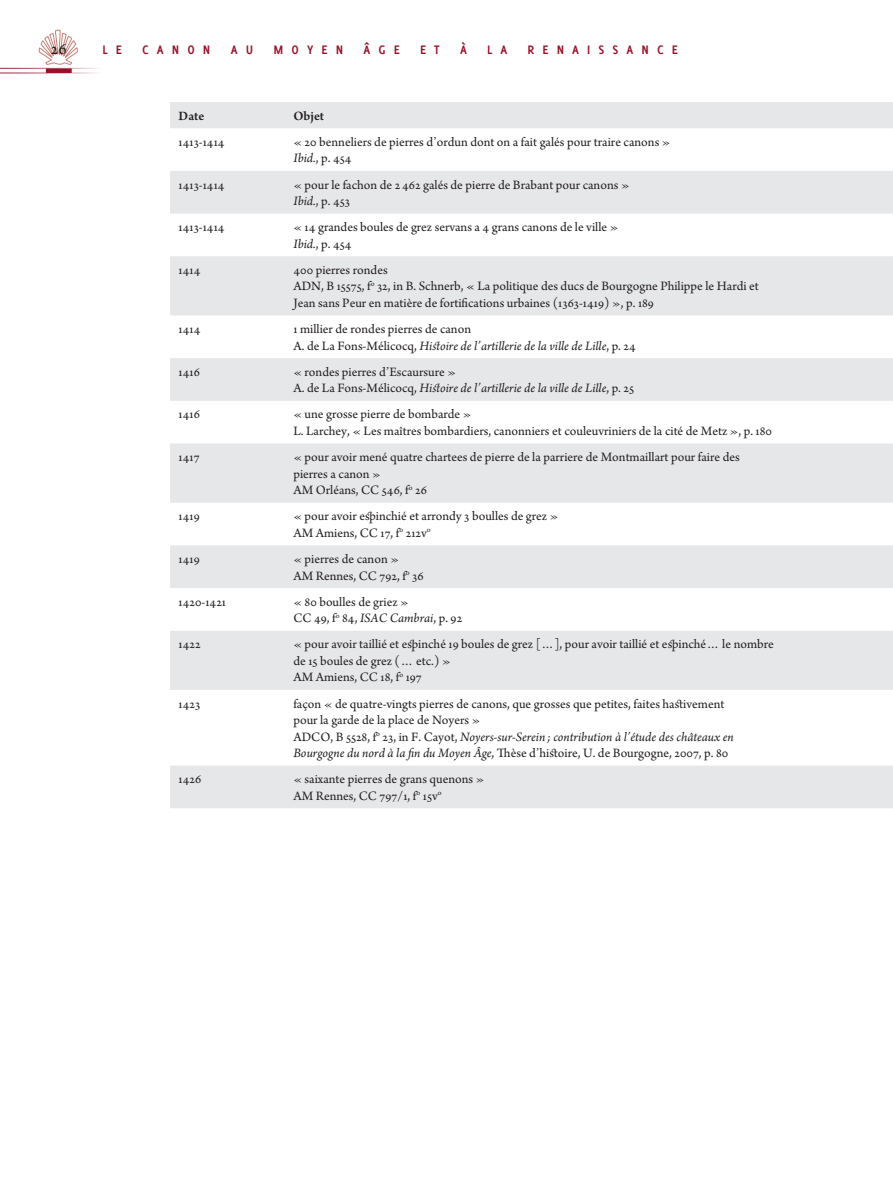
<style>
.page{position:relative;width:893px;height:1191px;background:#fff}
.page>*{position:absolute;margin:0;border:0;box-sizing:border-box;transform-origin:0 0}
.t1{font:18px "Arno Pro";color:#231f20}
.Tab_textes{font:13.5px/16.5px "Arno Pro";color:#231f20}
.Tab_textes-2{font:italic 13.5px/16.5px "Arno Pro";color:#231f20}
.t2{font:700 13.5px "Delicious";letter-spacing:.6em;color:#971129}
.Tab_textes_entete{font:600 13.5px "Arno Pro";color:#231f20}
.s1{font-style:italic}
.s2{font-style:normal}
</style>
<div class="page">
<svg style="left:39px;top:30px;width:39px;height:35px"></svg>
<svg style="left:170px;top:102px;width:723px;height:706px;fill:#e6e7e9"></svg>
<div style="left:46px;top:68px;width:26px;height:5px;background:#971129"></div>
<hr style="left:0;top:73px;width:101px;height:1px;background:#971129">
<hr style="left:0;top:68px;width:101px;height:1px;background:#971129">
<h1 class="t1" style="left:51px;top:39px;width:17px">26</h1>
<p class="t2" style="left:102px;top:42px;width:21px">L E</p>
<p class="t2" style="left:142px;top:42px;width:70px">CANON</p>
<p class="t2" style="left:231px;top:42px;width:24px">A U</p>
<p class="t2" style="left:273px;top:42px;width:71px">MOYEN</p>
<p class="t2" style="left:364px;top:42px;width:38px">ÂGE</p>
<p class="t2" style="left:420px;top:42px;width:21px">E T</p>
<p class="t2" style="left:460px;top:42px;width:8px">À</p>
<p class="t2" style="left:487px;top:42px;width:22px">L A</p>
<p class="t2" style="left:528px;top:42px;width:152px">RENAISSANCE</p>
<p class="Tab_textes_entete" style="left:179px;top:108px;width:27px">Date</p>
<p class="Tab_textes_entete" style="left:293px;top:108px;width:32px">Objet</p>
<p class="Tab_textes" style="left:179px;top:134px;width:48px">1413-1414</p>
<p class="Tab_textes" style="left:293px;top:134px;width:379px">« 20 benneliers de pierres d’ordun dont on a fait galés pour traire canons »</p>
<p class="Tab_textes" style="left:293px;top:151px;width:60px"><span class="s1">Ibid.</span>, p. 454</p>
<p class="Tab_textes" style="left:179px;top:177px;width:48px">1413-1414</p>
<p class="Tab_textes" style="left:293px;top:177px;width:338px">« pour le fachon de 2 462 galés de pierre de Brabant pour canons »</p>
<p class="Tab_textes" style="left:293px;top:193px;width:58px"><span class="s1">Ibid.</span>, p. 453</p>
<p class="Tab_textes" style="left:179px;top:220px;width:48px">1413-1414</p>
<p class="Tab_textes" style="left:293px;top:220px;width:326px">« 14 grandes boules de grez servans a 4 grans canons de le ville »</p>
<p class="Tab_textes" style="left:293px;top:236px;width:60px"><span class="s1">Ibid.</span>, p. 454</p>
<p class="Tab_textes" style="left:179px;top:262px;width:23px">1414</p>
<p class="Tab_textes" style="left:293px;top:262px;width:96px">400 pierres rondes</p>
<p class="Tab_textes" style="left:293px;top:279px;width:467px">ADN, B 15575, f<sup>o</sup> 32, in B. Schnerb, « La politique des ducs de Bourgogne Philippe le Hardi et<br>Jean sans Peur en matière de fortifications urbaines (1363-1419) », p. 189</p>
<p class="Tab_textes" style="left:179px;top:321px;width:23px">1414</p>
<p class="Tab_textes" style="left:293px;top:321px;width:179px">1 millier de rondes pierres de canon</p>
<p class="Tab_textes-2" style="left:293px;top:338px;width:344px"><span class="s2">A. de La Fons-Mélicocq,</span> Histoire de l’artillerie de la ville de Lille<span class="s2">, p. 24</span></p>
<p class="Tab_textes" style="left:179px;top:364px;width:23px">1416</p>
<p class="Tab_textes" style="left:293px;top:364px;width:164px">« rondes pierres d’Escaursure »</p>
<p class="Tab_textes-2" style="left:293px;top:381px;width:342px"><span class="s2">A. de La Fons-Mélicocq,</span> Histoire de l’artillerie de la ville de Lille<span class="s2">, p. 25</span></p>
<p class="Tab_textes" style="left:179px;top:407px;width:23px">1416</p>
<p class="Tab_textes" style="left:293px;top:407px;width:180px">« une grosse pierre de bombarde »</p>
<p class="Tab_textes" style="left:293px;top:423px;width:480px">L. Larchey, « Les maîtres bombardiers, canonniers et couleuvriniers de la cité de Metz », p. 180</p>
<p class="Tab_textes" style="left:179px;top:449px;width:22px">1417</p>
<p class="Tab_textes" style="left:293px;top:449px;width:448px">« pour avoir mené quatre chartees de pierre de la parriere de Montmaillart pour faire des pierres a canon »</p>
<p class="Tab_textes" style="left:293px;top:482px;width:135px">AM Orléans, CC 546, f<sup>o</sup> 26</p>
<p class="Tab_textes" style="left:179px;top:509px;width:23px">1419</p>
<p class="Tab_textes" style="left:293px;top:509px;width:266px">« pour avoir espinchié et arrondy 3 boulles de grez »</p>
<p class="Tab_textes" style="left:293px;top:525px;width:139px">AM Amiens, CC 17, f<sup>o</sup> 212v<sup>o</sup></p>
<p class="Tab_textes" style="left:179px;top:551px;width:23px">1419</p>
<p class="Tab_textes" style="left:293px;top:551px;width:107px">« pierres de canon »</p>
<p class="Tab_textes" style="left:293px;top:568px;width:132px">AM Rennes, CC 792, f<sup>o</sup> 36</p>
<p class="Tab_textes" style="left:179px;top:594px;width:49px">1420-1421</p>
<p class="Tab_textes" style="left:293px;top:594px;width:117px">« 80 boulles de griez »</p>
<p class="Tab_textes" style="left:293px;top:610px;width:170px">CC 49, f<sup>o</sup> 84, <span class="s1">ISAC Cambrai</span>, p. 92</p>
<p class="Tab_textes" style="left:179px;top:637px;width:24px">1422</p>
<p class="Tab_textes" style="left:293px;top:637px;width:482px">« pour avoir taillié et espinché 19 boules de grez […], pour avoir taillié et espinché… le nombre de 15 boules de grez (… etc.) »</p>
<p class="Tab_textes" style="left:293px;top:670px;width:130px">AM Amiens, CC 18, f<sup>o</sup> 197</p>
<p class="Tab_textes" style="left:179px;top:696px;width:23px">1423</p>
<p class="Tab_textes" style="left:293px;top:696px;width:432px">façon « de quatre-vingts pierres de canons, que grosses que petites, faites hastivement pour la garde de la place de Noyers »</p>
<p class="Tab_textes-2" style="left:293px;top:729px;width:442px"><span class="s2">ADCO, B 5528, f</span><sup>o</sup> <span class="s2">23, in F. Cayot,</span> Noyers-sur-Serein ; contribution à l’étude des châteaux en<br>Bourgogne du nord à la fin du Moyen Âge<span class="s2">, Thèse d’histoire, U. de Bourgogne, 2007, p. 80</span></p>
<p class="Tab_textes" style="left:179px;top:771px;width:24px">1426</p>
<p class="Tab_textes" style="left:293px;top:771px;width:193px">« saixante pierres de grans quenons »</p>
<p class="Tab_textes" style="left:293px;top:788px;width:150px">AM Rennes, CC 797/1, f<sup>o</sup> 15v<sup>o</sup></p>
</div>
